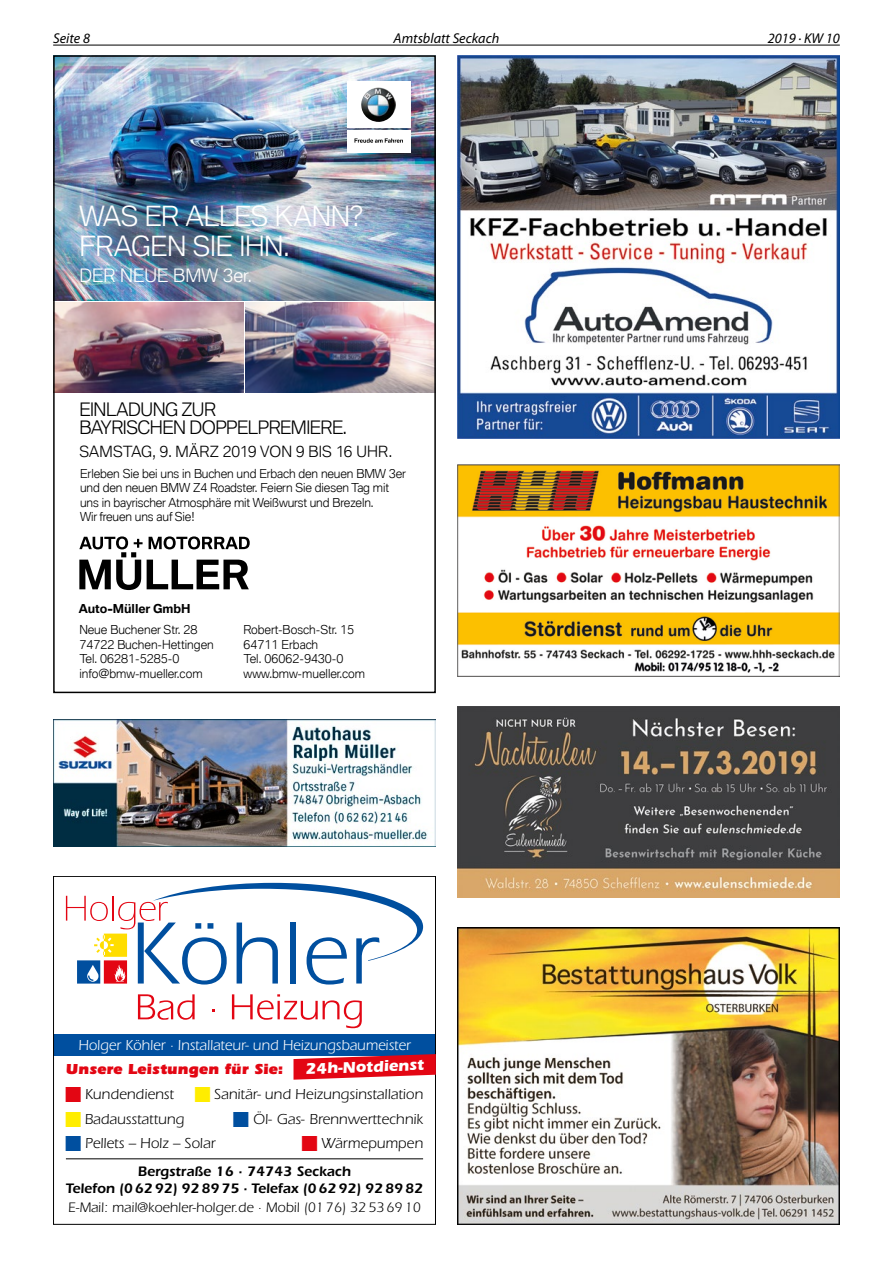
<style>
.page{position:relative;width:893px;height:1263px;background:#fff}
.page>*{position:absolute;margin:0;border:0;box-sizing:border-box;transform-origin:0 0}
.t1{font:300 27px/30px "BMW Type Global Pro";letter-spacing:-.01em;color:#fff}
.t2{font:300 18px/18px "BMW Type Global Pro";letter-spacing:-.03em;color:#000}
.t3{font:300 18px "BMW Type Global Pro";color:#fff}
.t4{font:700 16.05px "Itc Eras";color:#fff}
.t5{font:15px "Itc Eras";color:#000}
.t6{font:15px "Itc Eras";color:#fff}
.t7{font:300 15px "BMW Type Global Pro";letter-spacing:.01em;color:#000}
.t8{font:900 15px "Itc Eras";color:#e30613}
.t9{font:600 14.25px/17.1px "Itc Eras";color:#000;text-align:center}
.t10{font:14.25px "Itc Eras";color:#000}
.t11{font:italic 14.25px "Myriad Pro";color:#000}
.t12{font:300 12px/14.4px "BMW Type Global Pro";letter-spacing:-.01em;color:#000}
.t13{font:700 12px "BMW Type Global Pro";color:#000}
</style>
<div class="page">
<hr style="left:53px;top:45px;width:787px;height:1px;background:#000">
<svg style="left:79px;top:536px;width:171px;height:54px"></svg>
<img style="left:56px;top:58px;width:377px;height:242px">
<div style="left:347px;top:81px;width:63px;height:46px;background:#fff"></div>
<div style="left:347px;top:130px;width:63px;height:22px;background:#fff"></div>
<img style="left:361px;top:87px;width:35px;height:35px">
<svg style="left:354px;top:138px;width:49px;height:5px"></svg>
<img style="left:56px;top:303px;width:187px;height:90px">
<img style="left:245px;top:303px;width:188px;height:90px">
<div style="left:53px;top:55px;width:383px;height:638px;border:2px solid #000"></div>
<img style="left:53px;top:719px;width:382px;height:128px">
<hr style="left:66px;top:1158px;width:357px;height:1px;background:#000">
<svg style="left:138px;top:994px;width:57px;height:26px"></svg>
<svg style="left:232px;top:994px;width:130px;height:34px"></svg>
<svg style="left:66px;top:883px;width:357px;height:101px"></svg>
<div style="left:53px;top:1034px;width:383px;height:22px;background:#004f9f"></div>
<div style="left:53px;top:876px;width:383px;height:349px;border:1px solid #000"></div>
<svg style="left:293px;top:1054px;width:143px;height:26px"></svg>
<img style="left:457px;top:464px;width:383px;height:213px">
<img style="left:457px;top:55px;width:383px;height:383px">
<img style="left:457px;top:927px;width:383px;height:298px">
<img style="left:457px;top:706px;width:383px;height:191px">
<p class="t11" style="left:53px;top:29px;width:38px">Seite 8</p>
<p class="t11" style="left:394px;top:29px;width:107px">Amtsblatt Seckach</p>
<p class="t11" style="left:768px;top:29px;width:74px">2019 · KW 10</p>
<h1 class="t1" style="left:79px;top:202px;width:286px">WAS ER ALLES KANN?<br>FRAGEN SIE IHN.</h1>
<h2 class="t3" style="left:79px;top:263px;width:174px">DER NEUE BMW 3er.</h2>
<h2 class="t2" style="left:79px;top:402px;width:269px">EINLADUNG ZUR<br>BAYRISCHEN DOPPELPREMIERE.</h2>
<p class="t7" style="left:79px;top:441px;width:314px">SAMSTAG, 9. MÄRZ 2019 VON 9 BIS 16 UHR.</p>
<p class="t12" style="left:80px;top:467px;width:327px">Erleben Sie bei uns in Buchen und Erbach den neuen BMW 3er und den neuen BMW Z4 Roadster. Feiern Sie diesen Tag mit uns in bayrischer Atmosphäre mit Weißwurst und Brezeln.<br>Wir freuen uns auf Sie!</p>
<p class="t13" style="left:79px;top:601px;width:113px">Auto-Müller GmbH</p>
<p class="t12" style="left:79px;top:624px;width:136px">Neue Buchener Str. 28<br>74722 Buchen-Hettingen<br>Tel. 06281-5285-0 info@bmw-mueller.com</p>
<p class="t12" style="left:243px;top:624px;width:123px">Robert-Bosch-Str. 15<br>64711 Erbach<br>Tel. 06062-9430-0 www.bmw-mueller.com</p>
<p class="t6" style="left:78px;top:1036px;width:334px">Holger Köhler · Installateur- und Heizungsbaumeister</p>
<h3 class="t4" style="left:305px;top:1059px;width:120px;rotate:-2deg">24h-Notdienst</h3>
<p class="t8" style="left:66px;top:1060px;width:219px">Unsere Leistungen für Sie:</p>
<p class="t5" style="left:85px;top:1085px;width:90px">Kundendienst</p>
<p class="t5" style="left:214px;top:1085px;width:210px">Sanitär- und Heizungsinstallation</p>
<p class="t5" style="left:85px;top:1110px;width:101px">Badausstattung</p>
<p class="t5" style="left:253px;top:1110px;width:171px">Öl- Gas- Brennwerttechnik</p>
<p class="t5" style="left:85px;top:1135px;width:132px">Pellets – Holz – Solar</p>
<p class="t5" style="left:321px;top:1135px;width:103px">Wärmepumpen</p>
<p class="t9" style="left:66px;top:1163px;width:359px">Bergstraße 16 · 74743 Seckach<br>Telefon (06292) 928975 · Telefax (06292) 928982</p>
<p class="t10" style="left:68px;top:1199px;width:354px">E-Mail: mail@koehler-holger.de · Mobil (01 76) 32 53 69 10</p>
</div>
